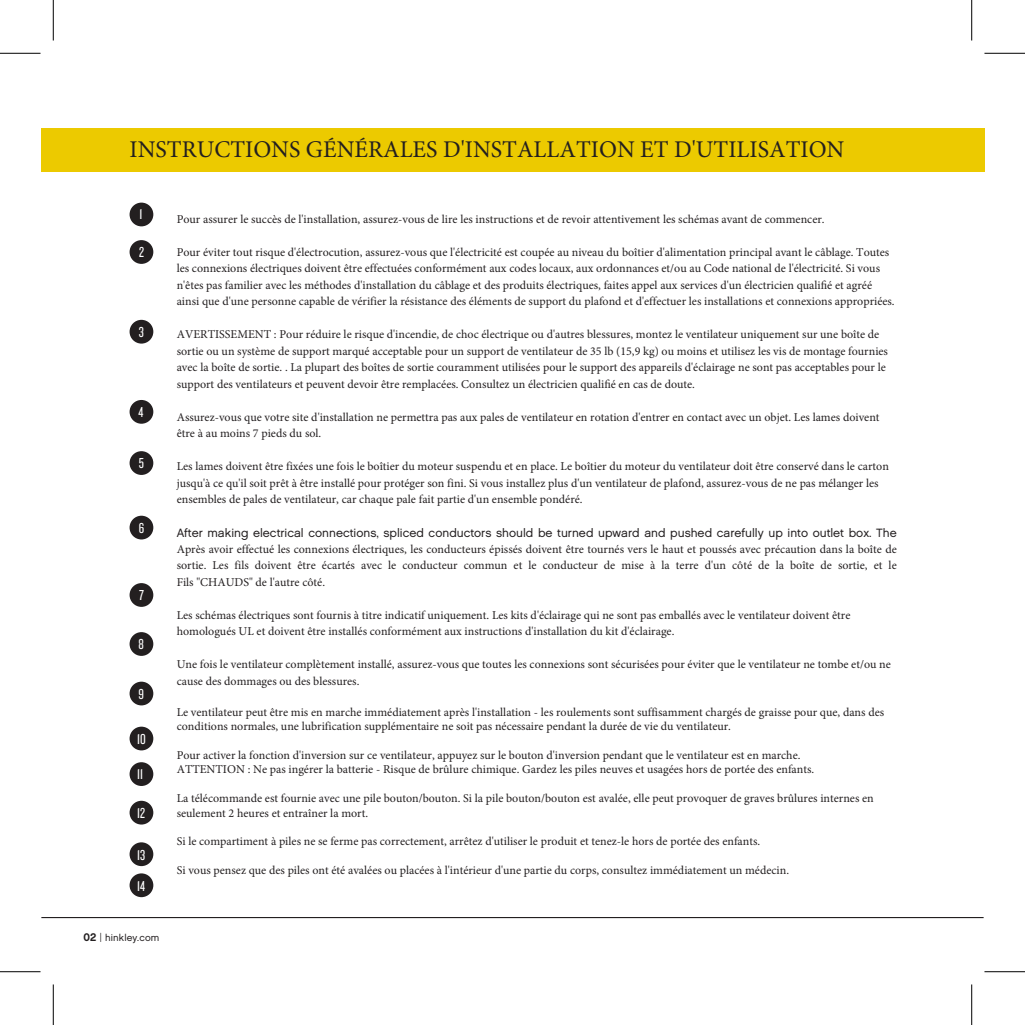
<style>
.page{position:relative;width:1025px;height:1025px;background:#fff}
.page>*{position:absolute;margin:0;border:0;box-sizing:border-box;transform-origin:0 0}
.t1{font:24px "Minion Pro";color:#231f20}
.t2{font:15px/31px "Knockout HTF28 Junior Featherwt";color:#fff}
.t3{font:12px/16.5px "Minion Pro";color:#231f20}
.t4{font:12px "Chalet London Nineteen Sixty";color:#231f20}
.t5{font:9.75px "Chalet London Nineteen Sixty";letter-spacing:.015em;color:#231f20}
.s1{font-family:"Chalet New York Nineteen Sixty";font-size:11.25px}
.s2{font-family:"Archer Pro";font-weight:500}
</style>
<div class="page">
<hr style="left:41px;top:917px;width:942px;height:1px;background:#231f20">
<div style="left:40px;top:128px;width:944px;height:44px;background:#ecca00"></div>
<div style="left:130px;top:203px;width:23px;height:23px;background:#231f20;border-radius:50%"></div>
<div style="left:130px;top:240px;width:23px;height:24px;background:#231f20;border-radius:50%"></div>
<div style="left:130px;top:320px;width:23px;height:23px;background:#231f20;border-radius:50%"></div>
<div style="left:130px;top:400px;width:23px;height:24px;background:#231f20;border-radius:50%"></div>
<div style="left:130px;top:451px;width:23px;height:24px;background:#231f20;border-radius:50%"></div>
<div style="left:130px;top:515px;width:23px;height:24px;background:#231f20;border-radius:50%"></div>
<div style="left:130px;top:583px;width:23px;height:24px;background:#231f20;border-radius:50%"></div>
<div style="left:130px;top:632px;width:23px;height:24px;background:#231f20;border-radius:50%"></div>
<div style="left:130px;top:681px;width:23px;height:24px;background:#231f20;border-radius:50%"></div>
<div style="left:130px;top:726px;width:23px;height:24px;background:#231f20;border-radius:50%"></div>
<div style="left:130px;top:762px;width:23px;height:24px;background:#231f20;border-radius:50%"></div>
<div style="left:130px;top:800px;width:23px;height:24px;background:#231f20;border-radius:50%"></div>
<div style="left:130px;top:842px;width:23px;height:24px;background:#231f20;border-radius:50%"></div>
<div style="left:130px;top:873px;width:23px;height:24px;background:#231f20;border-radius:50%"></div>
<hr style="left:0;top:53px;width:40px;height:1px;background:#000">
<hr style="left:984px;top:53px;width:41px;height:1px;background:#000">
<hr style="left:0;top:971px;width:40px;height:1px;background:#000">
<hr style="left:984px;top:971px;width:41px;height:1px;background:#000">
<hr style="left:53px;top:0;width:1px;height:41px;background:#000">
<hr style="left:53px;top:984px;width:1px;height:41px;background:#000">
<hr style="left:971px;top:0;width:1px;height:41px;background:#000">
<hr style="left:971px;top:984px;width:1px;height:41px;background:#000">
<h1 class="t1" style="left:130px;top:133px;width:716px">INSTRUCTIONS GÉNÉRALES D'INSTALLATION ET D'UTILISATION</h1>
<p class="t2" style="left:140px;top:199px;width:4px">1</p>
<p class="t2" style="left:139px;top:237px;width:6px">2</p>
<p class="t2" style="left:139px;top:316px;width:7px">3</p>
<p class="t2" style="left:139px;top:396px;width:6px">4</p>
<p class="t2" style="left:139px;top:448px;width:7px">5</p>
<p class="t2" style="left:139px;top:512px;width:7px">6</p>
<p class="t2" style="left:139px;top:580px;width:6px">7</p>
<p class="t2" style="left:139px;top:629px;width:7px">8</p>
<p class="t2" style="left:139px;top:678px;width:7px">9</p>
<p class="t2" style="left:137px;top:723px;width:10px">10</p>
<p class="t2" style="left:137px;top:759px;width:7px">11</p>
<p class="t2" style="left:137px;top:797px;width:9px">12</p>
<p class="t2" style="left:137px;top:839px;width:9px">13<br>14</p>
<p class="t5" style="left:83px;top:931px;width:77px"><span class="s1">02</span> <span class="s2">|</span> hinkley.com</p>
<p class="t3" style="left:177px;top:211px;width:649px">Pour assurer le succès de l'installation, assurez-vous de lire les instructions et de revoir attentivement les schémas avant de commencer.</p>
<p class="t3" style="left:177px;top:243px;width:719px">Pour éviter tout risque d'électrocution, assurez-vous que l'électricité est coupée au niveau du boîtier d'alimentation principal avant le câblage. Toutes les connexions électriques doivent être effectuées conformément aux codes locaux, aux ordonnances et/ou au Code national de l'électricité. Si vous n'êtes pas familier avec les méthodes d'installation du câblage et des produits électriques, faites appel aux services d'un électricien qualifié et agréé ainsi que d'une personne capable de vérifier la résistance des éléments de support du plafond et d'effectuer les installations et connexions appropriées.</p>
<p class="t3" style="left:177px;top:326px;width:713px">AVERTISSEMENT : Pour réduire le risque d'incendie, de choc électrique ou d'autres blessures, montez le ventilateur uniquement sur une boîte de sortie ou un système de support marqué acceptable pour un support de ventilateur de 35 lb (15,9 kg) ou moins et utilisez les vis de montage fournies avec la boîte de sortie. . La plupart des boîtes de sortie couramment utilisées pour le support des appareils d'éclairage ne sont pas acceptables pour le support des ventilateurs et peuvent devoir être remplacées. Consultez un électricien qualifié en cas de doute.</p>
<p class="t3" style="left:177px;top:408px;width:704px">Assurez-vous que votre site d'installation ne permettra pas aux pales de ventilateur en rotation d'entrer en contact avec un objet. Les lames doivent être à au moins 7 pieds du sol.</p>
<p class="t3" style="left:177px;top:458px;width:713px">Les lames doivent être fixées une fois le boîtier du moteur suspendu et en place. Le boîtier du moteur du ventilateur doit être conservé dans le carton jusqu'à ce qu'il soit prêt à être installé pour protéger son fini. Si vous installez plus d'un ventilateur de plafond, assurez-vous de ne pas mélanger les ensembles de pales de ventilateur, car chaque pale fait partie d'un ensemble pondéré.</p>
<p class="t4" style="left:177px;top:525px;width:721px">After making electrical connections, spliced conductors should be turned upward and pushed carefully up into outlet box. The</p>
<p class="t3" style="left:177px;top:540px;width:721px;text-align:justify">Après avoir effectué les connexions électriques, les conducteurs épissés doivent être tournés vers le haut et poussés avec précaution dans la boîte de sortie. Les fils doivent être écartés avec le conducteur commun et le conducteur de mise à la terre d'un côté de la boîte de sortie, et le Fils "CHAUDS" de l'autre côté.</p>
<p class="t3" style="left:177px;top:606px;width:675px">Les schémas électriques sont fournis à titre indicatif uniquement. Les kits d'éclairage qui ne sont pas emballés avec le ventilateur doivent être homologués UL et doivent être installés conformément aux instructions d'installation du kit d'éclairage.</p>
<p class="t3" style="left:177px;top:656px;width:715px">Une fois le ventilateur complètement installé, assurez-vous que toutes les connexions sont sécurisées pour éviter que le ventilateur ne tombe et/ou ne cause des dommages ou des blessures.</p>
<p class="t3" style="left:177px;top:704px;width:709px;line-height:14.4px">Le ventilateur peut être mis en marche immédiatement après l'installation - les roulements sont suffisamment chargés de graisse pour que, dans des conditions normales, une lubrification supplémentaire ne soit pas nécessaire pendant la durée de vie du ventilateur.</p>
<p class="t3" style="left:177px;top:748px;width:639px;line-height:14.4px">Pour activer la fonction d'inversion sur ce ventilateur, appuyez sur le bouton d'inversion pendant que le ventilateur est en marche.<br>ATTENTION : Ne pas ingérer la batterie - Risque de brûlure chimique. Gardez les piles neuves et usagées hors de portée des enfants.</p>
<p class="t3" style="left:177px;top:791px;width:698px;line-height:14.4px">La télécommande est fournie avec une pile bouton/bouton. Si la pile bouton/bouton est avalée, elle peut provoquer de graves brûlures internes en seulement 2 heures et entraîner la mort.</p>
<p class="t3" style="left:177px;top:833px;width:585px">Si le compartiment à piles ne se ferme pas correctement, arrêtez d'utiliser le produit et tenez-le hors de portée des enfants.</p>
<p class="t3" style="left:177px;top:862px;width:614px">Si vous pensez que des piles ont été avalées ou placées à l'intérieur d'une partie du corps, consultez immédiatement un médecin.</p>
</div>
